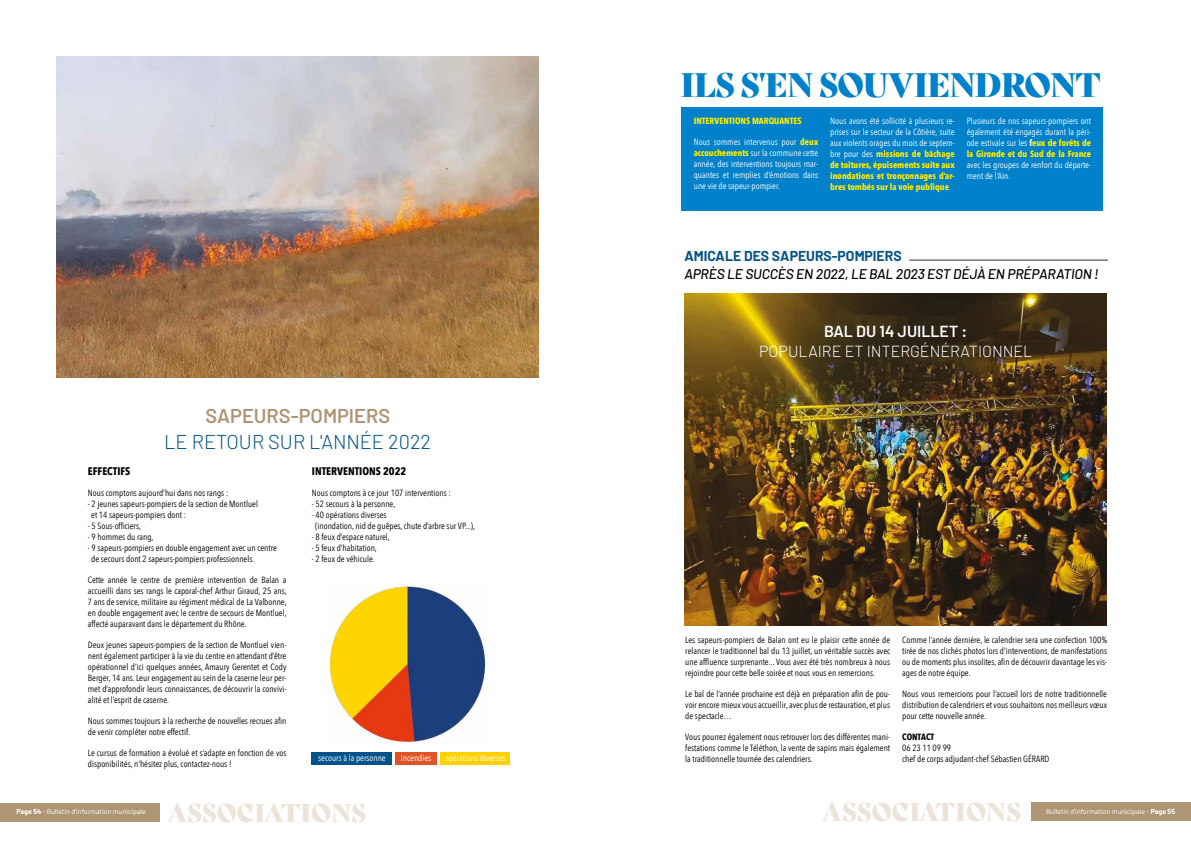
<style>
.page{position:relative;width:1191px;height:842px;background:#fff}
.page>*{position:absolute;margin:0;border:0;box-sizing:border-box;transform-origin:0 0}
.t1{font:33px "Bely Display";letter-spacing:-.03em;color:#0081c9}
.t2{font:25px "Bely Display";color:#ece3d9}
.t3{font:300 20px "Barlow";color:#035289}
.t4{font:600 20px "Barlow";color:#ae9675}
.t5{font:300 16px "Barlow";color:#fff}
.t6{font:600 16px "Barlow";color:#fff}
.t7{font:italic 500 14px "Barlow";letter-spacing:-.01em;color:#000}
.t8{font:700 14px "Barlow";color:#035289}
.t9{font:700 11px "Avenir Next Condensed";color:#000}
.t10{font:9px/11px "Avenir Next Condensed";color:#000;text-align:justify}
.t11{font:9px/11px "Avenir Next Condensed";color:#fff;text-align:justify}
.t12{font:700 9px "Avenir Next Condensed";color:#ffed00}
.t13{font:700 9px "Avenir Next Condensed";letter-spacing:-.005em;color:#000}
.t14{font:7px "Barlow";color:#fff}
.s1{font-weight:700}
.s2{font-weight:700;color:#ffed00}
</style>
<div class="page">
<div style="left:0;top:803px;width:160px;height:18px;background:#ae9675"></div>
<img style="left:57px;top:57px;width:482px;height:320px">
<div style="left:1031px;top:803px;width:160px;height:18px;background:#ae9675"></div>
<hr style="left:909px;top:260px;width:198px;height:1px;background:#312e29">
<img style="left:684px;top:293px;width:422px;height:332px">
<img style="left:330px;top:586px;width:156px;height:156px">
<div style="left:681px;top:107px;width:422px;height:103px;background:#0081c9"></div>
<div style="left:312px;top:752px;width:80px;height:13px;background:#035289"></div>
<div style="left:395px;top:752px;width:42px;height:13px;background:#df5327"></div>
<div style="left:441px;top:752px;width:68px;height:13px;background:#ffd100"></div>
<h3 class="t4" style="left:205px;top:404px;width:186px">SAPEURS-POMPIERS</h3>
<h3 class="t3" style="left:164px;top:430px;width:268px">LE RETOUR SUR L'ANNÉE 2022</h3>
<p class="t9" style="left:88px;top:465px;width:44px">EFFECTIFS</p>
<p class="t10" style="left:88px;top:487px;width:142px">Nous comptons aujourd’hui dans nos rangs :</p>
<p class="t10" style="left:91px;top:498px;width:168px;text-indent:-3px">- 2 jeunes sapeurs-pompiers de la section de Montluel et 14 sapeurs-pompiers dont :</p>
<p class="t10" style="left:88px;top:520px;width:55px">- 5 Sous-officiers,</p>
<p class="t10" style="left:88px;top:531px;width:67px">- 9 hommes du rang,</p>
<p class="t10" style="left:91px;top:542px;width:187px;text-indent:-3px">- 9 sapeurs-pompiers en double engagement avec un centre de secours dont 2 sapeurs-pompiers professionnels.</p>
<p class="t10" style="left:88px;top:574px;width:200px">Cette année le centre de première intervention de Balan a accueilli dans ses rangs le caporal-chef Arthur Giraud, 25 ans, 7 ans de service, militaire au régiment médical de La Valbonne, en double engagement avec le centre de secours de Montluel, affecté auparavant dans le département du Rhône.</p>
<p class="t10" style="left:88px;top:639px;width:200px">Deux jeunes sapeurs-pompiers de la section de Montluel vien&shy;nent également participer à la vie du centre en attendant d’être opérationnel d’ici quelques années, Amaury Gerentet et Cody Berger, 14 ans. Leur engagement au sein de la caserne leur per&shy;met d’approfondir leurs connaissances, de découvrir la convivi&shy;alité et l’esprit de caserne.</p>
<p class="t10" style="left:88px;top:715px;width:200px">Nous sommes toujours à la recherche de nouvelles recrues afin de venir compléter notre effectif.</p>
<p class="t10" style="left:88px;top:747px;width:200px">Le cursus de formation a évolué et s’adapte en fonction de vos disponibilités, n’hésitez plus, contactez-nous !</p>
<p class="t9" style="left:312px;top:465px;width:96px">INTERVENTIONS 2022</p>
<p class="t10" style="left:312px;top:487px;width:140px">Nous comptons à ce jour 107 interventions :</p>
<p class="t10" style="left:312px;top:498px;width:85px">- 52 secours à la personne,</p>
<p class="t10" style="left:315px;top:509px;width:161px;text-indent:-3px">- 40 opérations diverses<br>(inondation, nid de guêpes, chute d’arbre sur VP...),</p>
<p class="t10" style="left:312px;top:531px;width:79px">- 8 feux d’espace naturel,</p>
<p class="t10" style="left:312px;top:542px;width:66px">- 5 feux d’habitation,</p>
<p class="t10" style="left:312px;top:553px;width:64px">- 2 feux de véhicule.</p>
<p class="t11" style="left:318px;top:752px;width:69px">secours à la personne</p>
<p class="t11" style="left:401px;top:752px;width:32px">incendies</p>
<p class="t11" style="left:445px;top:752px;width:62px">opérations diverses</p>
<p class="t14" style="left:16px;top:807px;width:131px"><span class="s1">Page 54</span> - Bulletin d’information municipale</p>
<h2 class="t2" style="left:168px;top:792px;width:200px">ASSOCIATIONS</h2>
<h1 class="t1" style="left:680px;top:59px;width:422px">ILS S'EN SOUVIENDRONT</h1>
<p class="t12" style="left:694px;top:115px;width:109px">INTERVENTIONS MARQUANTES</p>
<p class="t11" style="left:694px;top:136px;width:126px">Nous sommes intervenus pour <span class="s2">deux accouchements</span> sur la commune cette année, des interventions toujours mar&shy;quantes et remplies d’émotions dans une vie de sapeur-pompier.</p>
<p class="t11" style="left:830px;top:115px;width:126px">Nous avons été sollicité à plusieurs re&shy;prises sur le secteur de la Côtière, suite aux violents orages du mois de septem&shy;bre pour des <span class="s2">missions de bâchage de toitures, épuisements suite aux inondations et tronçonnages d’ar&shy;bres tombés sur la voie publique</span>.</p>
<p class="t11" style="left:966px;top:115px;width:126px">Plusieurs de nos sapeurs-pompiers ont également été engagés durant la péri&shy;ode estivale sur les <span class="s1">f</span><span class="s2">eux de forêts de la Gironde et du Sud de la France</span></p>
<p class="t11" style="left:966px;top:159px;width:126px">avec les groupes de renfort du départe&shy;ment de l’Ain.</p>
<h3 class="t8" style="left:684px;top:247px;width:219px">AMICALE DES SAPEURS-POMPIERS</h3>
<h3 class="t7" style="left:684px;top:265px;width:416px">APRÈS LE SUCCÈS EN 2022, LE BAL 2023 EST DÉJÀ EN PRÉPARATION !</h3>
<h3 class="t6" style="left:824px;top:321px;width:145px">BAL DU 14 JUILLET :</h3>
<h3 class="t5" style="left:759px;top:341px;width:274px">POPULAIRE ET INTERGÉNÉRATIONNEL</h3>
<p class="t10" style="left:685px;top:634px;width:206px">Les sapeurs-pompiers de Balan ont eu le plaisir cette année de relancer le traditionnel bal du 13 juillet, un véritable succès avec une affluence surprenante... Vous avez été très nombreux à nous rejoindre pour cette belle soirée et nous vous en remercions.</p>
<p class="t10" style="left:685px;top:688px;width:206px">Le bal de l’année prochaine est déjà en préparation afin de pou&shy;voir encore mieux vous accueillir, avec plus de restauration, et plus de spectacle…</p>
<p class="t10" style="left:685px;top:731px;width:206px">Vous pourrez également nous retrouver lors des différentes mani&shy;festations comme le Téléthon, la vente de sapins mais également la traditionnelle tournée des calendriers.</p>
<p class="t10" style="left:902px;top:634px;width:206px">Comme l’année dernière, le calendrier sera une confection 100% tirée de nos clichés photos lors d’interventions, de manifestations ou de moments plus insolites, afin de découvrir davantage les vis&shy;ages de notre équipe.</p>
<p class="t10" style="left:902px;top:688px;width:206px">Nous vous remercions pour l’accueil lors de notre traditionnelle distribution de calendriers et vous souhaitons nos meilleurs vœux pour cette nouvelle année.</p>
<p class="t13" style="left:902px;top:732px;width:34px">CONTACT</p>
<p class="t10" style="left:902px;top:742px;width:149px">06 23 11 09 99<br>chef de corps adjudant-chef Sébastien GÉRARD</p>
<h2 class="t2" style="left:822px;top:792px;width:200px">ASSOCIATIONS</h2>
<p class="t14" style="left:1046px;top:807px;width:131px">Bulletin d’information municipale - <span class="s1">Page 55</span></p>
</div>
